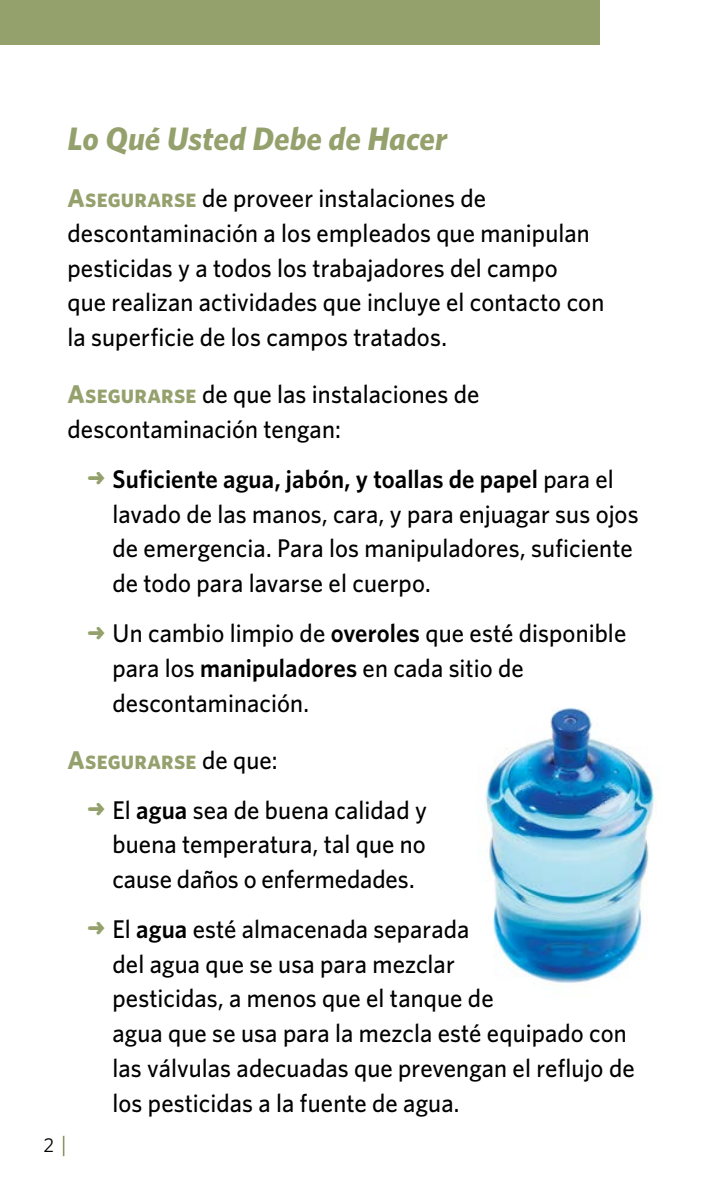
<style>
.page{position:relative;width:720px;height:1193px;background:#fff}
.page>*{position:absolute;margin:0;border:0;box-sizing:border-box;transform-origin:0 0}
.Heading{font:italic 700 32.5px "Whitney";color:#94a16d}
.Body_Text_1st_Para{font:500 25.5px/34.8px "Whitney";letter-spacing:.005em;color:#000;scale:.96 1}
.Body_Text_1st_Para-2{font:25.5px "Whitney Bold SC";letter-spacing:.005em;color:#94a16d;scale:.96 1}
.t1{font:20px "Whitney";color:#000}
.s1{font-family:"Whitney Bold SC";font-weight:400;color:#94a16d}
.s2{color:#94a16d}
.s3{font-weight:600}
.s4{font-family:"Whitney";font-weight:500;color:#000}
.s5{font-size:22.5px;color:#78874c}
</style>
<div class="page">
<div style="left:0;top:0;width:600px;height:45px;background:#94a16d"></div>
<img style="left:484px;top:708px;width:171px;height:276px">
<p class="Heading" style="left:68px;top:119px;width:381px">Lo Qué Usted Debe de Hacer</p>
<p class="Body_Text_1st_Para" style="left:68px;top:180px;width:561px"><span class="s1">Asegurarse</span> de proveer instalaciones de descontaminación a los empleados que manipulan pesticidas y a todos los trabajadores del campo<br>que realizan actividades que incluye el contacto con la superficie de los campos tratados.</p>
<p class="Body_Text_1st_Para" style="left:68px;top:376px;width:431px"><span class="s1">Asegurarse</span> de que las instalaciones de descontaminación tengan:</p>
<p class="Body_Text_1st_Para" style="left:112px;top:461px;width:550px;text-indent:-25px"><span class="s2">➜</span> <span class="s3">Suficiente agua, jabón, y toallas de papel</span> para el lavado de las manos, cara, y para enjuagar sus ojos de emergencia. Para los manipuladores, suficiente de todo para lavarse el cuerpo.</p>
<p class="Body_Text_1st_Para" style="left:112px;top:615px;width:537px;text-indent:-25px"><span class="s2">➜</span> Un cambio limpio de <span class="s3">overoles</span> que esté disponible para los <span class="s3">manipuladores</span> en cada sitio de descontaminación.</p>
<p class="Body_Text_1st_Para-2" style="left:68px;top:744px;width:220px">Asegurarse <span class="s4">de que:</span></p>
<p class="Body_Text_1st_Para" style="left:112px;top:791px;width:329px;text-align:justify;text-indent:-25px"><span class="s2">➜</span> El <span class="s3">agua</span> sea de buena calidad y buena temperatura, tal que no cause daños o enfermedades.</p>
<p class="Body_Text_1st_Para" style="left:112px;top:911px;width:545px;text-indent:-25px"><span class="s2">➜</span> El <span class="s3">agua</span> esté almacenada separada<br>del agua que se usa para mezclar<br>pesticidas, a menos que el tanque de<br>agua que se usa para la mezcla esté equipado con las válvulas adecuadas que prevengan el reflujo de los pesticidas a la fuente de agua.</p>
<p class="t1" style="left:43px;top:1133px;width:25px">2 <span class="s5">|</span></p>
</div>
